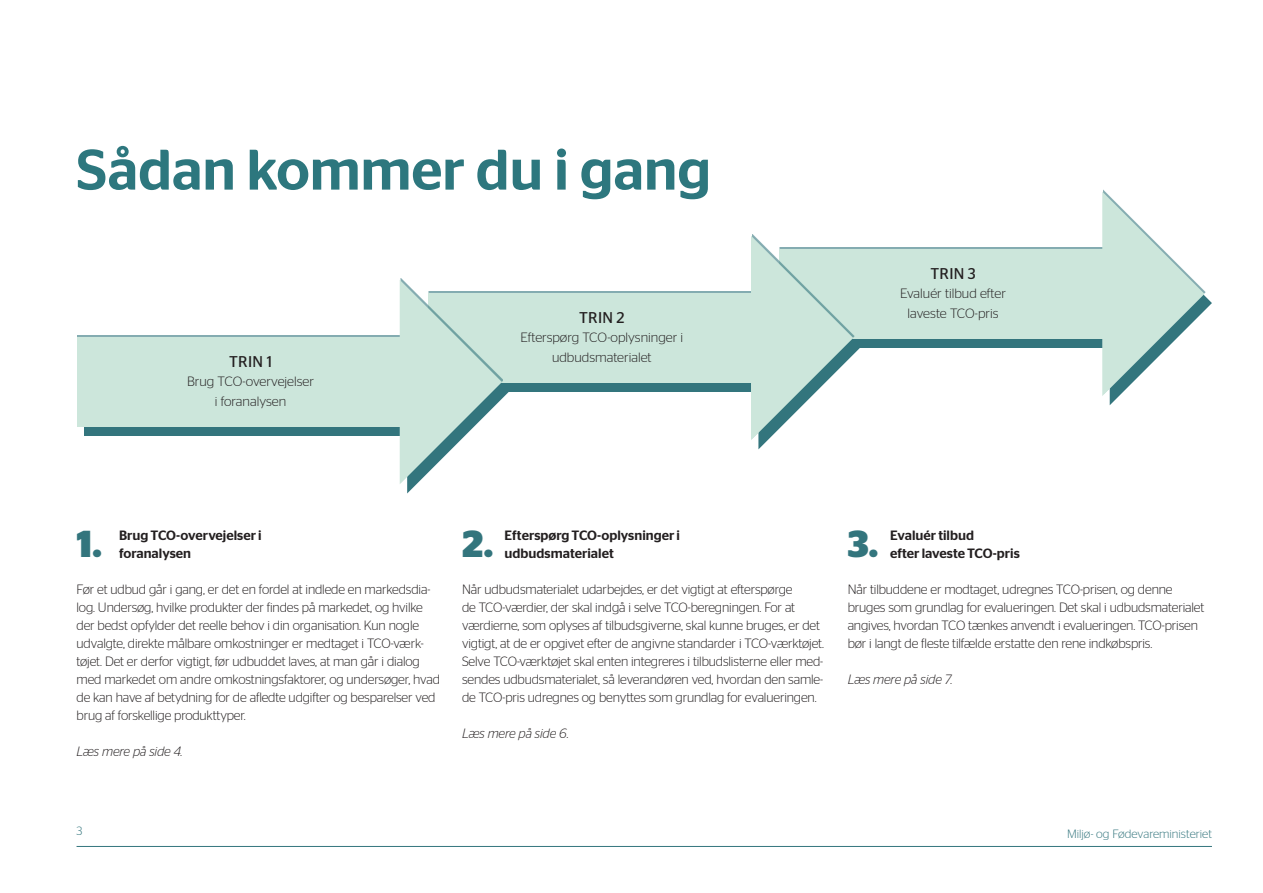
<style>
.page{position:relative;width:1263px;height:893px;background:#fff}
.page>*{position:absolute;margin:0;border:0;box-sizing:border-box;transform-origin:0 0}
.overskrift{font:500 57px "Stag Sans";color:#2d777e}
.t1{font:700 37.5px "Stag Sans";color:#33757d}
.underrubrik{font:15.6px "Stag Sans";letter-spacing:.02em;color:#231f20}
.brød{font:300 13.5px/18px "Stag Sans";letter-spacing:-.01em;color:#231f20}
.Brød{font:500 13.5px/18px "Stag Sans";color:#231f20}
.underrubrik-2{font:300 13.5px "Stag Sans";color:#231f20}
.brød-2{font:italic 300 13.5px "Stag Sans";letter-spacing:-.01em;color:#231f20}
.t2{font:300 12px "Stag Sans";color:#33757d}
</style>
<div class="page">
<hr style="left:77px;top:846px;width:1135px;height:1px;background:#33757d">
<div style="left:786px;top:258px;width:348px;height:90px;background:#33757d"></div>
<div style="left:779px;top:249px;width:348px;height:89px;background:#cce6db"></div>
<svg style="left:1102px;top:192px;width:110px;height:213px"></svg>
<div style="left:435px;top:302px;width:348px;height:90px;background:#33757d"></div>
<div style="left:428px;top:293px;width:348px;height:90px;background:#cce6db"></div>
<svg style="left:751px;top:236px;width:110px;height:213px"></svg>
<div style="left:84px;top:347px;width:348px;height:89px;background:#33757d"></div>
<div style="left:77px;top:335px;width:348px;height:90px;background:#84acb1"></div>
<div style="left:77px;top:337px;width:347px;height:90px;background:#cce6db"></div>
<svg style="left:400px;top:280px;width:109px;height:213px"></svg>
<p class="overskrift" style="left:77px;top:137px;width:636px">Sådan kommer du i gang</p>
<p class="underrubrik" style="left:229px;top:353px;width:44px">TRIN 1</p>
<p class="underrubrik-2" style="left:187px;top:374px;width:129px">Brug TCO-overvejelser</p>
<p class="underrubrik-2" style="left:215px;top:394px;width:73px">i foranalysen</p>
<p class="underrubrik" style="left:579px;top:309px;width:47px">TRIN 2</p>
<p class="underrubrik-2" style="left:520px;top:330px;width:164px">Efterspørg TCO-oplysninger i</p>
<p class="underrubrik-2" style="left:552px;top:350px;width:101px">udbudsmaterialet</p>
<p class="underrubrik" style="left:930px;top:264px;width:47px">TRIN 3</p>
<p class="underrubrik-2" style="left:900px;top:286px;width:107px">Evaluér tilbud efter</p>
<p class="underrubrik-2" style="left:907px;top:306px;width:92px">laveste TCO-pris</p>
<p class="t1" style="left:77px;top:522px;width:27px">1.</p>
<p class="t1" style="left:462px;top:522px;width:33px">2.</p>
<p class="t1" style="left:848px;top:522px;width:32px">3.</p>
<p class="Brød" style="left:119px;top:526px;width:144px">Brug TCO-overvejelser i</p>
<p class="Brød" style="left:119px;top:544px;width:74px">foranalysen</p>
<p class="brød" style="left:77px;top:580px;width:365px">Før et udbud går i gang, er det en fordel at indlede en markedsdia&shy;log. Undersøg, hvilke produkter der findes på markedet, og hvilke der bedst opfylder det reelle behov i din organisation. Kun nogle udvalgte, direkte målbare omkostninger er medtaget i TCO-værk&shy;tøjet. Det er derfor vigtigt, før udbuddet laves, at man går i dialog med markedet om andre omkostningsfaktorer, og undersøger, hvad de kan have af betydning for de afledte udgifter og besparelser ved brug af forskellige produkttyper.</p>
<p class="brød-2" style="left:77px;top:744px;width:108px">Læs mere på side 4.</p>
<p class="Brød" style="left:505px;top:526px;width:177px">Efterspørg TCO-oplysninger i</p>
<p class="Brød" style="left:505px;top:544px;width:111px">udbudsmaterialet</p>
<p class="brød" style="left:462px;top:580px;width:364px">Når udbudsmaterialet udarbejdes, er det vigtigt at efterspørge<br>de TCO-værdier, der skal indgå i selve TCO-beregningen. For at værdierne, som oplyses af tilbudsgiverne, skal kunne bruges, er det vigtigt, at de er opgivet efter de angivne standarder i TCO-værktøjet.<br>Selve TCO-værktøjet skal enten integreres i tilbudslisterne eller med&shy;sendes udbudsmaterialet, så leverandøren ved, hvordan den samle&shy;de TCO-pris udregnes og benyttes som grundlag for evalueringen.</p>
<p class="brød-2" style="left:462px;top:726px;width:108px">Læs mere på side 6.</p>
<p class="Brød" style="left:890px;top:526px;width:131px">Evaluér tilbud<br>efter laveste TCO-pris</p>
<p class="brød" style="left:848px;top:580px;width:358px">Når tilbuddene er modtaget, udregnes TCO-prisen, og denne bruges som grundlag for evalueringen. Det skal i udbudsmaterialet angives, hvordan TCO tænkes anvendt i evalueringen. TCO-prisen bør i langt de fleste tilfælde erstatte den rene indkøbspris.</p>
<p class="brød-2" style="left:848px;top:672px;width:106px">Læs mere på side 7.</p>
<p class="t2" style="left:77px;top:825px;width:7px">3</p>
<p class="t2" style="left:1067px;top:827px;width:146px">Miljø- og Fødevareministeriet</p>
</div>
